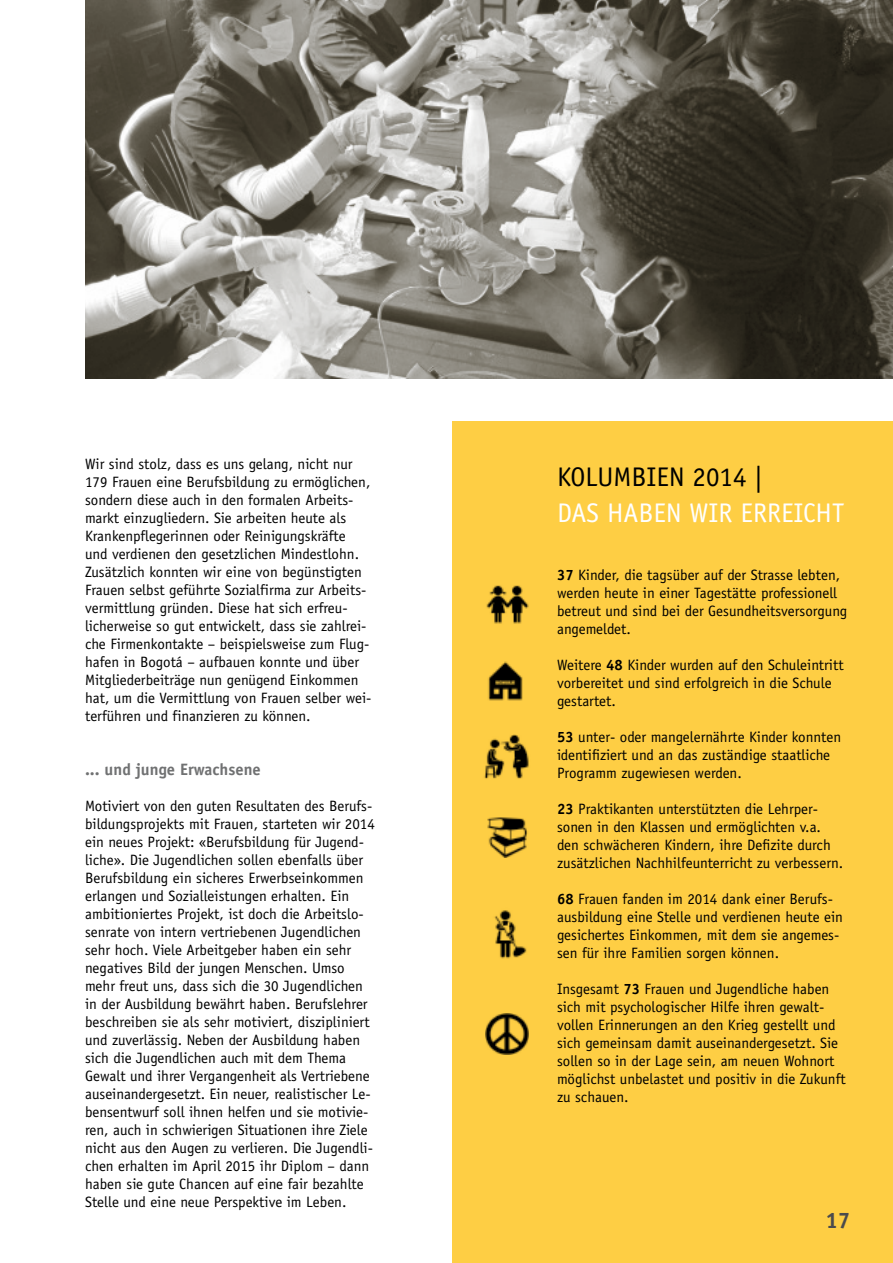
<style>
.page{position:relative;width:893px;height:1263px;background:#fff}
.page>*{position:absolute;margin:0;border:0;box-sizing:border-box;transform-origin:0 0}
.t1{font:27px "Officina Sans Std";color:#fff}
.t2{font:27px "Officina Sans Std";color:#000}
.t3{font:700 22.5px "Officina Sans Std";color:#4b4b4d}
.t4{font:700 16.5px "Officina Sans Std";color:#707172}
.t5{font:15px/18px "Officina Sans Std";color:#000}
.s1{font-weight:700}
</style>
<div class="page">
<div style="left:452px;top:422px;width:441px;height:841px;background:#fece44"></div>
<img style="left:85px;top:0;width:808px;height:378px">
<img style="left:486px;top:585px;width:43px;height:39px">
<img style="left:487px;top:817px;width:41px;height:41px">
<img style="left:494px;top:910px;width:33px;height:49px">
<img style="left:485px;top:1014px;width:44px;height:41px">
<img style="left:484px;top:735px;width:45px;height:44px">
<img style="left:488px;top:661px;width:35px;height:40px">
<p class="t5" style="left:85px;top:455px;width:288px">Wir sind stolz, dass es uns gelang, nicht nur 179 Frauen eine Berufsbildung zu ermöglichen, sondern diese auch in den formalen Arbeits&shy;markt einzugliedern. Sie arbeiten heute als Krankenpflegerinnen oder Reinigungskräfte und verdienen den gesetzlichen Mindestlohn.<br>Zusätzlich konnten wir eine von begünstigten Frauen selbst geführte Sozialfirma zur Arbeits&shy;vermittlung gründen. Diese hat sich erfreu&shy;licherweise so gut entwickelt, dass sie zahlrei&shy;che Firmenkontakte – beispielsweise zum Flug&shy;hafen in Bogotá – aufbauen konnte und über Mitgliederbeiträge nun genügend Einkommen hat, um die Vermittlung von Frauen selber wei&shy;terführen und finanzieren zu können.</p>
<p class="t4" style="left:85px;top:759px;width:177px">... und junge Erwachsene</p>
<p class="t5" style="left:85px;top:797px;width:291px">Motiviert von den guten Resultaten des Berufs&shy;bildungsprojekts mit Frauen, starteten wir 2014 ein neues Projekt: «Berufsbildung für Jugend&shy;liche». Die Jugendlichen sollen ebenfalls über Berufsbildung ein sicheres Erwerbseinkommen erlangen und Sozialleistungen erhalten. Ein ambitioniertes Projekt, ist doch die Arbeitslo&shy;senrate von intern vertriebenen Jugendlichen sehr hoch. Viele Arbeitgeber haben ein sehr negatives Bild der jungen Menschen. Umso mehr freut uns, dass sich die 30 Jugendlichen in der Ausbildung bewährt haben. Berufslehrer beschreiben sie als sehr motiviert, diszipliniert und zuverlässig. Neben der Ausbildung haben sich die Jugendlichen auch mit dem Thema Gewalt und ihrer Vergangenheit als Vertriebene auseinandergesetzt. Ein neuer, realistischer Le&shy;bensentwurf soll ihnen helfen und sie motivie&shy;ren, auch in schwierigen Situationen ihre Ziele nicht aus den Augen zu verlieren. Die Jugendli&shy;chen erhalten im April 2015 ihr Diplom – dann haben sie gute Chancen auf eine fair bezahlte Stelle und eine neue Perspektive im Leben.</p>
<h1 class="t2" style="left:557px;top:461px;width:207px">KOLUMBIEN 2014 |</h1>
<h1 class="t1" style="left:557px;top:497px;width:289px">DAS HABEN WIR ERREICHT</h1>
<p class="t5" style="left:557px;top:566px;width:292px"><span class="s1">37</span> Kinder, die tagsüber auf der Strasse lebten, werden heute in einer Tagestätte professionell betreut und sind bei der Gesundheitsversorgung angemeldet.</p>
<p class="t5" style="left:557px;top:656px;width:288px">Weitere <span class="s1">48</span> Kinder wurden auf den Schuleintritt vorbereitet und sind erfolgreich in die Schule gestartet.</p>
<p class="t5" style="left:557px;top:728px;width:286px"><span class="s1">53</span> unter- oder mangelernährte Kinder konnten identifiziert und an das zuständige staatliche<br>Programm zugewiesen werden.</p>
<p class="t5" style="left:557px;top:800px;width:288px"><span class="s1">23</span> Praktikanten unterstützten die Lehrper&shy;sonen in den Klassen und ermöglichten v.a. den schwächeren Kindern, ihre Defizite durch zusätzlichen Nachhilfeunterricht zu verbessern.</p>
<p class="t5" style="left:557px;top:890px;width:287px"><span class="s1">68</span> Frauen fanden im 2014 dank einer Berufs&shy;ausbildung eine Stelle und verdienen heute ein gesichertes Einkommen, mit dem sie angemes&shy;sen für ihre Familien sorgen können.</p>
<p class="t5" style="left:557px;top:980px;width:290px">Insgesamt <span class="s1">73</span> Frauen und Jugendliche haben sich mit psychologischer Hilfe ihren gewalt&shy;vollen Erinnerungen an den Krieg gestellt und sich gemeinsam damit auseinandergesetzt. Sie sollen so in der Lage sein, am neuen Wohnort möglichst unbelastet und positiv in die Zukunft zu schauen.</p>
<h2 class="t3" style="left:825px;top:1206px;width:27px">17</h2>
</div>
